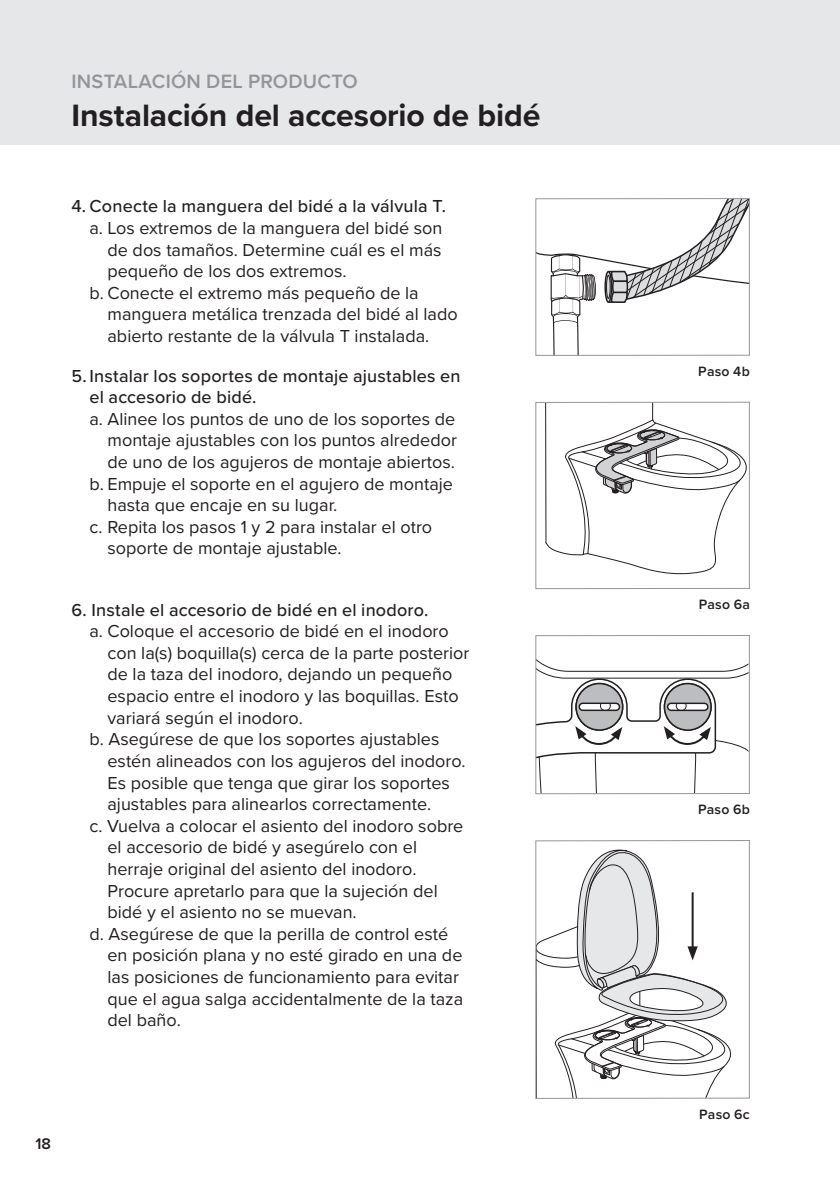
<style>
.page{position:relative;width:840px;height:1191px;background:#fff}
.page>*{position:absolute;margin:0;border:0;box-sizing:border-box;transform-origin:0 0}
.PAGE_HEADER_Large{font:700 32px "Proxima Nova";letter-spacing:-.005em;color:#231f20}
.PAGE_HEADER_Small{font:600 20px "Proxima Nova";letter-spacing:.01em;color:#939598}
.Lettered_Steps{font:18px/21.6px "Proxima Nova";color:#231f20}
.Numbered_Steps{font:500 18px/21.6px "Proxima Nova";letter-spacing:.01em;color:#231f20}
.t1{font:600 16px "Proxima Nova";color:#231f20}
.PhotoCaption{font:600 14px "Proxima Nova";letter-spacing:.015em;color:#231f20}
</style>
<div class="page">
<div style="left:0;top:0;width:839px;height:144px;background:#e6e7e9"></div>
<svg style="left:537px;top:200px;width:210px;height:154px"></svg>
<div style="left:535px;top:198px;width:214px;height:158px;border:1px solid #939598"></div>
<svg style="left:545px;top:404px;width:202px;height:171px"></svg>
<div style="left:535px;top:402px;width:214px;height:187px;border:1px solid #939598"></div>
<svg style="left:535px;top:844px;width:211px;height:254px"></svg>
<svg style="left:535px;top:635px;width:213px;height:158px"></svg>
<p class="PAGE_HEADER_Small" style="left:71px;top:66px;width:288px">INSTALACIÓN DEL PRODUCTO</p>
<p class="PAGE_HEADER_Large" style="left:71px;top:92px;width:470px">Instalación del accesorio de bidé</p>
<p class="Numbered_Steps" style="left:71px;top:195px;width:376px">4. Conecte la manguera del bidé a la válvula T.</p>
<p class="Lettered_Steps" style="left:107px;top:216px;width:336px;text-align:justify;text-indent:-18px">a. Los extremos de la manguera del bidé son de dos tamaños. Determine cuál es el más pequeño de los dos extremos.</p>
<p class="Lettered_Steps" style="left:107px;top:281px;width:351px;text-indent:-18px">b. Conecte el extremo más pequeño de la manguera metálica trenzada del bidé al lado abierto restante de la válvula T instalada.</p>
<p class="Numbered_Steps" style="left:89px;top:364px;width:372px;text-indent:-18px">5. Instalar los soportes de montaje ajustables en el accesorio de bidé.</p>
<p class="Lettered_Steps" style="left:107px;top:407px;width:351px;text-align:justify;text-indent:-18px">a. Alinee los puntos de uno de los soportes de montaje ajustables con los puntos alrededor de uno de los agujeros de montaje abiertos.</p>
<p class="Lettered_Steps" style="left:107px;top:472px;width:347px;text-indent:-18px">b. Empuje el soporte en el agujero de montaje hasta que encaje en su lugar.</p>
<p class="Lettered_Steps" style="left:107px;top:515px;width:326px;text-indent:-18px">c. Repita los pasos 1 y 2 para instalar el otro soporte de montaje ajustable.</p>
<p class="Numbered_Steps" style="left:71px;top:598px;width:358px">6. Instale el accesorio de bidé en el inodoro.</p>
<p class="Lettered_Steps" style="left:107px;top:619px;width:363px;text-indent:-18px">a. Coloque el accesorio de bidé en el inodoro con la(s) boquilla(s) cerca de la parte posterior de la taza del inodoro, dejando un pequeño espacio entre el inodoro y las boquillas. Esto variará según el inodoro.</p>
<p class="Lettered_Steps" style="left:107px;top:727px;width:359px;text-indent:-18px">b. Asegúrese de que los soportes ajustables estén alineados con los agujeros del inodoro.<br>Es posible que tenga que girar los soportes ajustables para alinearlos correctamente.</p>
<p class="Lettered_Steps" style="left:107px;top:814px;width:357px;text-indent:-18px">c. Vuelva a colocar el asiento del inodoro sobre el accesorio de bidé y asegúrelo con el herraje original del asiento del inodoro.<br>Procure apretarlo para que la sujeción del bidé y el asiento no se muevan.</p>
<p class="Lettered_Steps" style="left:107px;top:922px;width:357px;text-indent:-18px">d. Asegúrese de que la perilla de control esté en posición plana y no esté girado en una de las posiciones de funcionamiento para evitar que el agua salga accidentalmente de la taza del baño.</p>
<p class="t1" style="left:35px;top:1131px;width:17px">18</p>
<p class="PhotoCaption" style="left:697px;top:361px;width:53px">Paso 4b</p>
<p class="PhotoCaption" style="left:698px;top:594px;width:53px">Paso 6a</p>
<p class="PhotoCaption" style="left:697px;top:799px;width:53px">Paso 6b</p>
<p class="PhotoCaption" style="left:698px;top:1103px;width:52px">Paso 6c</p>
</div>
